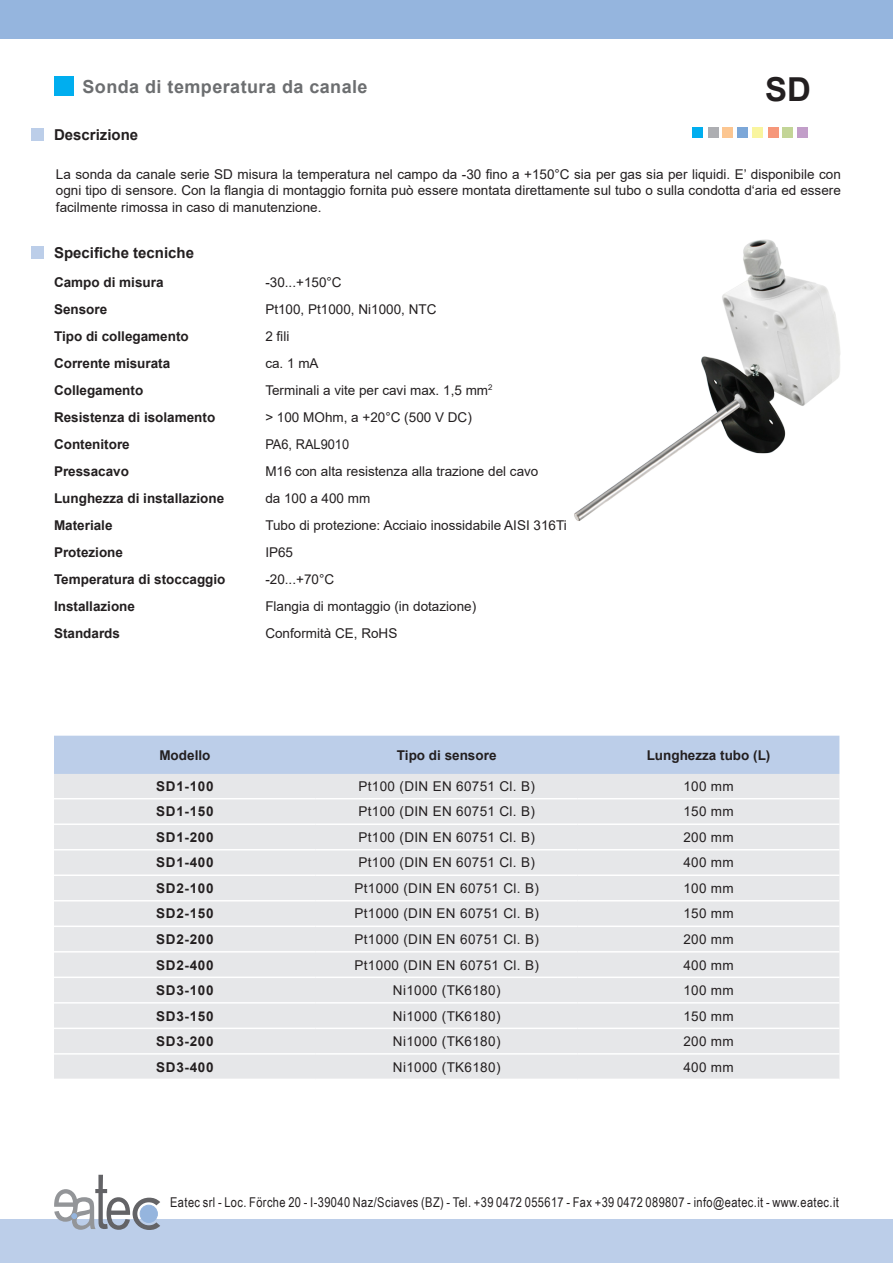
<style>
.page{position:relative;width:893px;height:1263px;background:#fff}
.page>*{position:absolute;margin:0;border:0;box-sizing:border-box;transform-origin:0 0}
.t1{font:700 33px "Arial";color:#231f20}
.t2{font:700 18px "Arial";letter-spacing:.025em;color:#6c6e70}
.t3{font:700 15px "Arial";color:#231f20}
.t4{font:13.5px/27px "Arial";color:#231f20;text-align:justify}
.t5{font:700 13.5px/27px "Arial";color:#231f20}
.t6{font:13.5px "Arial";letter-spacing:.025em;color:#231f20}
.t7{font:13.5px "Arial Narrow";letter-spacing:.03em;color:#231f20}
</style>
<div class="page">
<div style="left:31px;top:128px;width:13px;height:12px;background:#bccee9"></div>
<div style="left:54px;top:77px;width:19px;height:19px;background:#00aeef"></div>
<div style="left:31px;top:246px;width:13px;height:12px;background:#bccee9"></div>
<div style="left:54px;top:736px;width:785px;height:38px;background:#bccee9"></div>
<div style="left:54px;top:774px;width:785px;height:305px;background:#e6e7e9"></div>
<hr style="left:54px;top:798px;width:262px;height:1px;background:#fff">
<hr style="left:316px;top:798px;width:262px;height:1px;background:#fff">
<hr style="left:578px;top:798px;width:261px;height:1px;background:#fff">
<hr style="left:54px;top:823px;width:262px;height:2px;background:#fff">
<hr style="left:316px;top:823px;width:262px;height:2px;background:#fff">
<hr style="left:578px;top:823px;width:261px;height:2px;background:#fff">
<hr style="left:54px;top:849px;width:262px;height:1px;background:#fff">
<hr style="left:316px;top:849px;width:262px;height:1px;background:#fff">
<hr style="left:578px;top:849px;width:261px;height:1px;background:#fff">
<hr style="left:54px;top:874px;width:262px;height:2px;background:#fff">
<hr style="left:316px;top:874px;width:262px;height:2px;background:#fff">
<hr style="left:578px;top:874px;width:261px;height:2px;background:#fff">
<hr style="left:54px;top:900px;width:262px;height:1px;background:#fff">
<hr style="left:316px;top:900px;width:262px;height:1px;background:#fff">
<hr style="left:578px;top:900px;width:261px;height:1px;background:#fff">
<hr style="left:54px;top:925px;width:262px;height:2px;background:#fff">
<hr style="left:316px;top:925px;width:262px;height:2px;background:#fff">
<hr style="left:578px;top:925px;width:261px;height:2px;background:#fff">
<hr style="left:54px;top:951px;width:262px;height:1px;background:#fff">
<hr style="left:316px;top:951px;width:262px;height:1px;background:#fff">
<hr style="left:578px;top:951px;width:261px;height:1px;background:#fff">
<hr style="left:54px;top:976px;width:262px;height:2px;background:#fff">
<hr style="left:316px;top:976px;width:262px;height:2px;background:#fff">
<hr style="left:578px;top:976px;width:261px;height:2px;background:#fff">
<hr style="left:54px;top:1002px;width:262px;height:1px;background:#fff">
<hr style="left:316px;top:1002px;width:262px;height:1px;background:#fff">
<hr style="left:578px;top:1002px;width:261px;height:1px;background:#fff">
<hr style="left:54px;top:1027px;width:262px;height:2px;background:#fff">
<hr style="left:316px;top:1027px;width:262px;height:2px;background:#fff">
<hr style="left:578px;top:1027px;width:261px;height:2px;background:#fff">
<hr style="left:54px;top:1053px;width:262px;height:1px;background:#fff">
<hr style="left:316px;top:1053px;width:262px;height:1px;background:#fff">
<hr style="left:578px;top:1053px;width:261px;height:1px;background:#fff">
<img style="left:574px;top:239px;width:267px;height:282px">
<div style="left:0;top:0;width:893px;height:39px;background:#95b5de"></div>
<div style="left:0;top:1219px;width:893px;height:44px;background:#bccee9"></div>
<svg style="left:54px;top:1175px;width:106px;height:55px"></svg>
<div style="left:692px;top:128px;width:11px;height:10px;background:#00aeef"></div>
<div style="left:782px;top:128px;width:11px;height:10px;background:#c3d597"></div>
<div style="left:797px;top:128px;width:11px;height:10px;background:#c29ec9"></div>
<div style="left:768px;top:128px;width:10px;height:10px;background:#f6977a"></div>
<div style="left:752px;top:128px;width:11px;height:10px;background:#f9f59f"></div>
<div style="left:723px;top:128px;width:10px;height:10px;background:#fcc691"></div>
<div style="left:708px;top:128px;width:10px;height:10px;background:#adaeb2"></div>
<div style="left:738px;top:128px;width:10px;height:10px;background:#7ca7d8"></div>
<h2 class="t2" style="left:82px;top:74px;width:287px">Sonda di temperatura da canale</h2>
<p class="t3" style="left:54px;top:124px;width:86px">Descrizione</p>
<h1 class="t1" style="left:765px;top:66px;width:47px">SD</h1>
<p class="t4" style="left:56px;top:166px;width:786px;line-height:16.2px">La sonda da canale serie SD misura la temperatura nel campo da -30 fino a +150°C sia per gas sia per liquidi. E’ disponibile con ogni tipo di sensore. Con la flangia di montaggio fornita può essere montata direttamente sul tubo o sulla condotta d‘aria ed essere facilmente rimossa in caso di manutenzione.</p>
<p class="t3" style="left:54px;top:242px;width:142px">Specifiche tecniche</p>
<p class="t5" style="left:54px;top:268px;width:173px">Campo di misura<br>Sensore<br>Tipo di collegamento<br>Corrente misurata<br>Collegamento<br>Resistenza di isolamento<br>Contenitore<br>Pressacavo<br>Lunghezza di installazione<br>Materiale<br>Protezione<br>Temperatura di stoccaggio<br>Installazione<br>Standards</p>
<p class="t4" style="left:265px;top:268px;width:303px;text-align:left">-30...+150°C<br>Pt100, Pt1000, Ni1000, NTC<br>2 fili<br>ca. 1 mA<br>Terminali a vite per cavi max. 1,5 mm<sup>2<br></sup>&gt; 100 MOhm, a +20°C (500 V DC)<br>PA6, RAL9010<br>M16 con alta resistenza alla trazione del cavo<br>da 100 a 400 mm<br>Tubo di protezione: Acciaio inossidabile AISI 316Ti<br>IP65<br>-20...+70°C<br>Flangia di montaggio (in dotazione)<br>Conformità CE, RoHS</p>
<p class="t5" style="left:159px;top:742px;width:53px">Modello</p>
<p class="t5" style="left:397px;top:742px;width:101px">Tipo di sensore</p>
<p class="t5" style="left:647px;top:742px;width:125px">Lunghezza tubo (L)</p>
<p class="t5" style="left:156px;top:773px;width:59px">SD1-100</p>
<p class="t6" style="left:358px;top:777px;width:178px">Pt100 (DIN EN 60751 Cl. B)</p>
<p class="t4" style="left:683px;top:772px;width:52px">100 mm</p>
<p class="t5" style="left:156px;top:798px;width:59px">SD1-150</p>
<p class="t6" style="left:358px;top:802px;width:178px">Pt100 (DIN EN 60751 Cl. B)</p>
<p class="t4" style="left:683px;top:798px;width:52px">150 mm</p>
<p class="t5" style="left:156px;top:824px;width:59px">SD1-200</p>
<p class="t6" style="left:358px;top:828px;width:178px">Pt100 (DIN EN 60751 Cl. B)</p>
<p class="t4" style="left:683px;top:823px;width:52px">200 mm</p>
<p class="t5" style="left:156px;top:849px;width:59px">SD1-400</p>
<p class="t6" style="left:358px;top:853px;width:178px">Pt100 (DIN EN 60751 Cl. B)</p>
<p class="t4" style="left:683px;top:849px;width:52px">400 mm</p>
<p class="t5" style="left:156px;top:875px;width:59px">SD2-100</p>
<p class="t6" style="left:355px;top:879px;width:186px">Pt1000 (DIN EN 60751 Cl. B)</p>
<p class="t4" style="left:683px;top:875px;width:52px">100 mm</p>
<p class="t5" style="left:156px;top:900px;width:59px">SD2-150</p>
<p class="t6" style="left:355px;top:904px;width:186px">Pt1000 (DIN EN 60751 Cl. B)</p>
<p class="t4" style="left:683px;top:900px;width:52px">150 mm</p>
<p class="t5" style="left:156px;top:926px;width:59px">SD2-200</p>
<p class="t6" style="left:355px;top:930px;width:186px">Pt1000 (DIN EN 60751 Cl. B)</p>
<p class="t4" style="left:683px;top:926px;width:52px">200 mm</p>
<p class="t5" style="left:156px;top:951px;width:59px">SD2-400</p>
<p class="t6" style="left:355px;top:955px;width:186px">Pt1000 (DIN EN 60751 Cl. B)</p>
<p class="t4" style="left:683px;top:951px;width:52px">400 mm</p>
<p class="t5" style="left:156px;top:977px;width:59px">SD3-100</p>
<p class="t6" style="left:393px;top:981px;width:109px">Ni1000 (TK6180)</p>
<p class="t4" style="left:683px;top:977px;width:52px">100 mm</p>
<p class="t5" style="left:156px;top:1002px;width:59px">SD3-150</p>
<p class="t6" style="left:393px;top:1006px;width:109px">Ni1000 (TK6180)</p>
<p class="t4" style="left:683px;top:1002px;width:52px">150 mm</p>
<p class="t5" style="left:156px;top:1028px;width:59px">SD3-200</p>
<p class="t6" style="left:393px;top:1032px;width:109px">Ni1000 (TK6180)</p>
<p class="t4" style="left:683px;top:1028px;width:52px">200 mm</p>
<p class="t5" style="left:156px;top:1053px;width:59px">SD3-400</p>
<p class="t6" style="left:393px;top:1057px;width:109px">Ni1000 (TK6180)</p>
<p class="t4" style="left:683px;top:1053px;width:52px">400 mm</p>
<p class="t7" style="left:170px;top:1193px;width:670px">Eatec srl - Loc. Förche 20 - I-39040 Naz/Sciaves (BZ) - Tel. +39 0472 055617 - Fax +39 0472 089807 - info@eatec.it - www.eatec.it</p>
</div>
